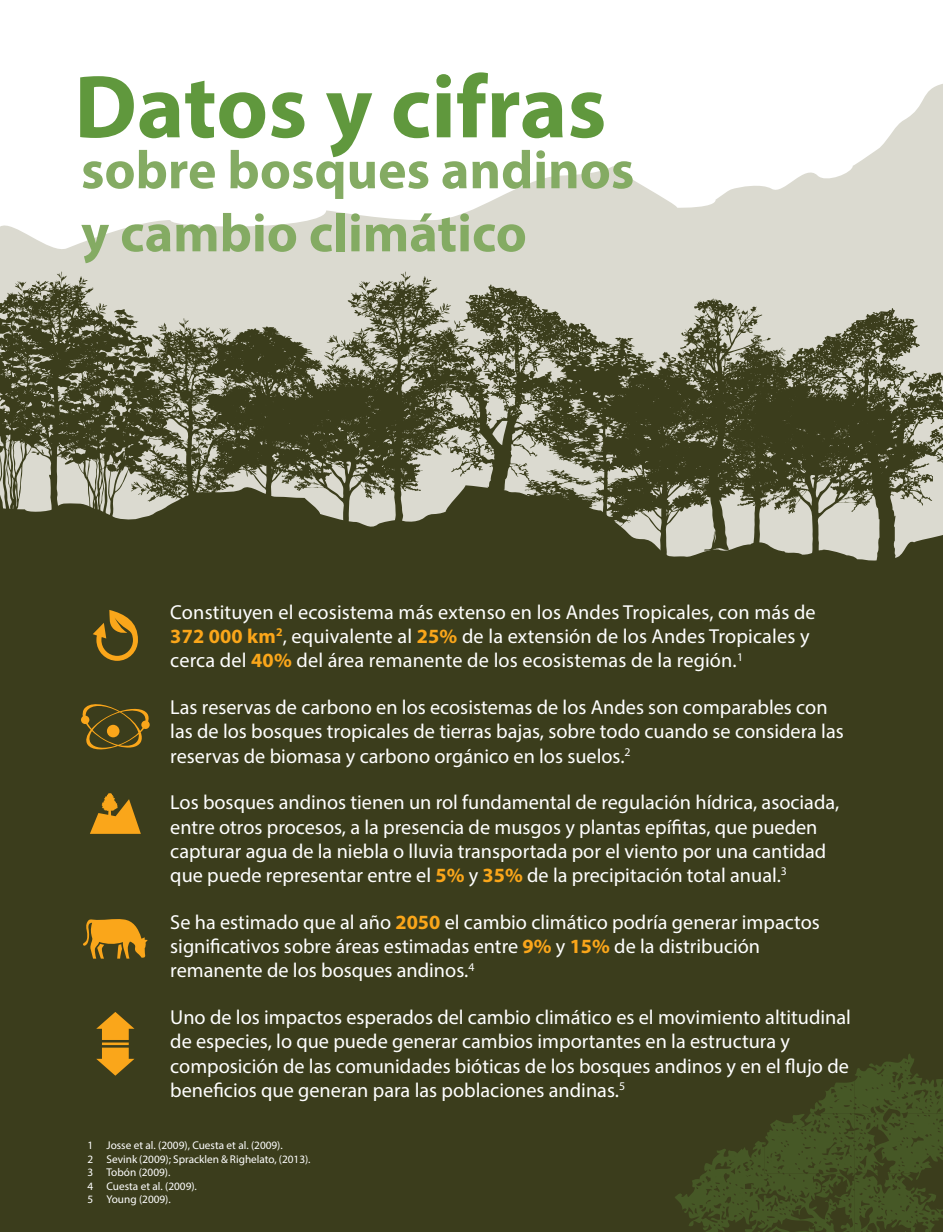
<style>
.page{position:relative;width:944px;height:1232px;background:#fff}
.page>*{position:absolute;margin:0;border:0;box-sizing:border-box;transform-origin:0 0}
.t1{font:700 90px "Myriad Pro";color:#60983d}
.t2{font:700 54px/63px "Myriad Pro";color:#84ab63}
.t3{font:20.25px/24.3px "Myriad Pro";color:#fff}
.t4{font:11.25px/13.5px "Myriad Pro";color:#fff}
.s1{font-weight:700;color:#faa61a}
</style>
<div class="page">
<svg style="left:0;top:84px;width:943px;height:214px"></svg>
<div style="left:0;top:541px;width:943px;height:690px;background:#3b3d1c"></div>
<svg style="left:469px;top:284px;width:136px;height:257px;background:#7c7d66"></svg>
<svg style="left:516px;top:298px;width:427px;height:300px;background:#72735a"></svg>
<svg style="left:0;top:271px;width:469px;height:319px;background:#717259"></svg>
<svg style="left:674px;top:1058px;width:269px;height:173px;background:#404a20"></svg>
<svg style="left:93px;top:610px;width:45px;height:51px;background:#7e621b"></svg>
<svg style="left:81px;top:701px;width:69px;height:50px;background:#61521b"></svg>
<svg style="left:81px;top:918px;width:67px;height:40px;background:#a7781a"></svg>
<svg style="left:90px;top:793px;width:51px;height:40px;background:#a4771a"></svg>
<svg style="left:96px;top:1011px;width:38px;height:64px;background:#a2751a"></svg>
<h1 class="t1" style="left:74px;top:48px;width:534px">Datos y cifras</h1>
<h2 class="t2" style="left:81px;top:137px;width:555px">sobre bosques andinos y cambio climático</h2>
<p class="t3" style="left:170px;top:599px;width:647px">Constituyen el ecosistema más extenso en los Andes Tropicales, con más de<br><span class="s1">372 000 km</span><sup>2</sup>, equivalente al <span class="s1">25%</span> de la extensión de los Andes Tropicales y cerca del <span class="s1">40%</span> del área remanente de los ecosistemas de la región.<sup>1</sup></p>
<p class="t3" style="left:170px;top:694px;width:675px">Las reservas de carbono en los ecosistemas de los Andes son comparables con las de los bosques tropicales de tierras bajas, sobre todo cuando se considera las reservas de biomasa y carbono orgánico en los suelos.<sup>2</sup></p>
<p class="t3" style="left:170px;top:790px;width:671px">Los bosques andinos tienen un rol fundamental de regulación hídrica, asociada, entre otros procesos, a la presencia de musgos y plantas epífitas, que pueden capturar agua de la niebla o lluvia transportada por el viento por una cantidad que puede representar entre el <span class="s1">5%</span> y <span class="s1">35%</span> de la precipitación total anual.<sup>3</sup></p>
<p class="t3" style="left:170px;top:909px;width:651px">Se ha estimado que al año <span class="s1">2050</span> el cambio climático podría generar impactos significativos sobre áreas estimadas entre <span class="s1">9%</span> y <span class="s1">15%</span> de la distribución remanente de los bosques andinos.<sup>4</sup></p>
<p class="t3" style="left:170px;top:1004px;width:682px">Uno de los impactos esperados del cambio climático es el movimiento altitudinal de especies, lo que puede generar cambios importantes en la estructura y composición de las comunidades bióticas de los bosques andinos y en el flujo de beneficios que generan para las poblaciones andinas.<sup>5</sup></p>
<p class="t4" style="left:87px;top:1138px;width:225px">1 Josse et al. (2009), Cuesta et al. (2009).<br>2 Sevink (2009); Spracklen &amp; Righelato, (2013).<br>3 Tobón (2009).<br>4 Cuesta et al. (2009).<br>5 Young (2009).</p>
</div>
